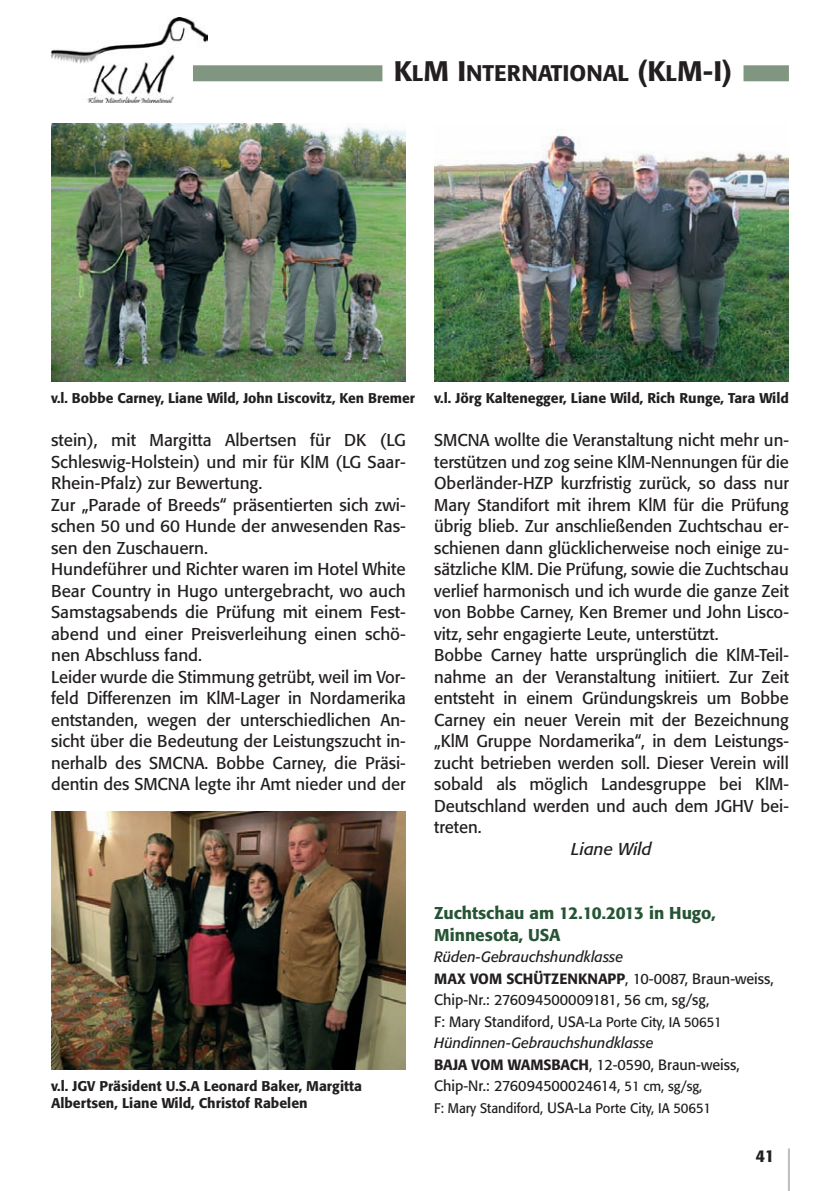
<style>
.page{position:relative;width:840px;height:1191px;background:#fff}
.page>*{position:absolute;margin:0;border:0;box-sizing:border-box;transform-origin:0 0}
.t1{font:22.4px "Formata Medium SC800";color:#231f20}
.t2{font:17px/21.6px "Formata";color:#231f20}
.t3{font:500 17px/21.6px "Formata";color:#265434}
.t4{font:italic 17px "Formata";color:#231f20}
.t5{font:500 17px "Formata";color:#231f20}
.t6{font:14.8px/21.6px "Formata";color:#231f20}
.t7{font:500 14px/16.8px "Formata";color:#231f20}
.t8{font:13.8px "Formata";color:#231f20;scale:.95 1}
.s1{font-size:28px}
.s2{font-style:italic}
.s3{font-weight:500}
.s4{font-size:13.8px}
.s5{font-size:14.8px}
</style>
<div class="page">
<hr style="left:787px;top:1148px;width:2px;height:43px;background:#bcbdc0">
<img style="left:51px;top:17px;width:156px;height:85px">
<div style="left:193px;top:65px;width:595px;height:16px;background:#819681"></div>
<div style="left:382px;top:64px;width:361px;height:18px;background:#fff"></div>
<img style="left:51px;top:812px;width:354px;height:258px">
<img style="left:51px;top:124px;width:354px;height:258px">
<img style="left:434px;top:129px;width:354px;height:253px">
<h1 class="t1" style="left:393px;top:60px;width:339px"><span class="s1">K</span>L<span class="s1">M I</span>NTERNATIONAL <span class="s1">(K</span>L<span class="s1">M-I)</span></h1>
<p class="t7" style="left:51px;top:390px;width:365px">v.l. Bobbe Carney, Liane Wild, John Liscovitz, Ken Bremer</p>
<p class="t7" style="left:434px;top:390px;width:356px">v.l. Jörg Kaltenegger, Liane Wild, Rich Runge, Tara Wild</p>
<p class="t2" style="left:51px;top:429px;width:356px">stein), mit Margitta Albertsen für DK (LG Schleswig-Holstein) und mir für KlM (LG Saar-Rhein-Pfalz) zur Bewertung.<br>Zur „Parade of Breeds“ präsentierten sich zwi&shy;schen 50 und 60 Hunde der anwesenden Ras&shy;sen den Zuschauern.<br>Hundeführer und Richter waren im Hotel White Bear Country in Hugo untergebracht, wo auch Samstagsabends die Prüfung mit einem Fest&shy;abend und einer Preisverleihung einen schö&shy;nen Abschluss fand.<br>Leider wurde die Stimmung getrübt, weil im Vor&shy;feld Differenzen im KlM-Lager in Nordamerika entstanden, wegen der unterschiedlichen An&shy;sicht über die Bedeutung der Leistungszucht in&shy;nerhalb des SMCNA. Bobbe Carney, die Präsi&shy;dentin des SMCNA legte ihr Amt nieder und der</p>
<p class="t7" style="left:51px;top:1078px;width:312px">v.l. JGV Präsident U.S.A Leonard Baker, Margitta<br>Albertsen, Liane Wild, Christof Rabelen</p>
<p class="t2" style="left:434px;top:429px;width:356px">SMCNA wollte die Veranstaltung nicht mehr un&shy;terstützen und zog seine KlM-Nennungen für die Oberländer-HZP kurzfristig zurück, so dass nur Mary Standifort mit ihrem KlM für die Prüfung übrig blieb. Zur anschließenden Zuchtschau er&shy;schienen dann glücklicherweise noch einige zu&shy;sätzliche KlM. Die Prüfung, sowie die Zuchtschau verlief harmonisch und ich wurde die ganze Zeit von Bobbe Carney, Ken Bremer und John Lisco&shy;vitz, sehr engagierte Leute, unterstützt.<br>Bobbe Carney hatte ursprünglich die KlM-Teil&shy;nahme an der Veranstaltung initiiert. Zur Zeit entsteht in einem Gründungskreis um Bobbe Carney ein neuer Verein mit der Bezeichnung „KlM Gruppe Nordamerika“, in dem Leistungs&shy;zucht betrieben werden soll. Dieser Verein will sobald als möglich Landesgruppe bei KlM-Deutschland werden und auch dem JGHV bei&shy;treten.</p>
<p class="t4" style="left:571px;top:838px;width:82px">Liane Wild</p>
<p class="t3" style="left:434px;top:902px;width:283px">Zuchtschau am 12.10.2013 in Hugo,<br>Minnesota, USA</p>
<p class="t6" style="left:434px;top:946px;width:341px"><span class="s2">Rüden-Gebrauchshundklasse<br></span><span class="s3">MAX VOM SCHÜTZENKNAPP</span>, 10-0087, Braun-weiss, Chip-Nr.: 276094500009181, 56 cm, sg/sg,<br>F: Mary Standiford, USA-<span class="s4">La Porte City, IA 50651<br></span><span class="s2">Hündinnen-Gebrauchshundklasse<br></span><span class="s3">BAJA VOM WAMSBACH</span>, 12-0590, Braun-weiss, Chip-Nr.: 276094500024614, <span class="s4">51 cm, sg/sg,</span></p>
<p class="t8" style="left:434px;top:1099px;width:293px">F: Mary Standiford, <span class="s5">USA-</span>La Porte City, IA 50651</p>
<p class="t5" style="left:755px;top:1145px;width:21px">41</p>
</div>
